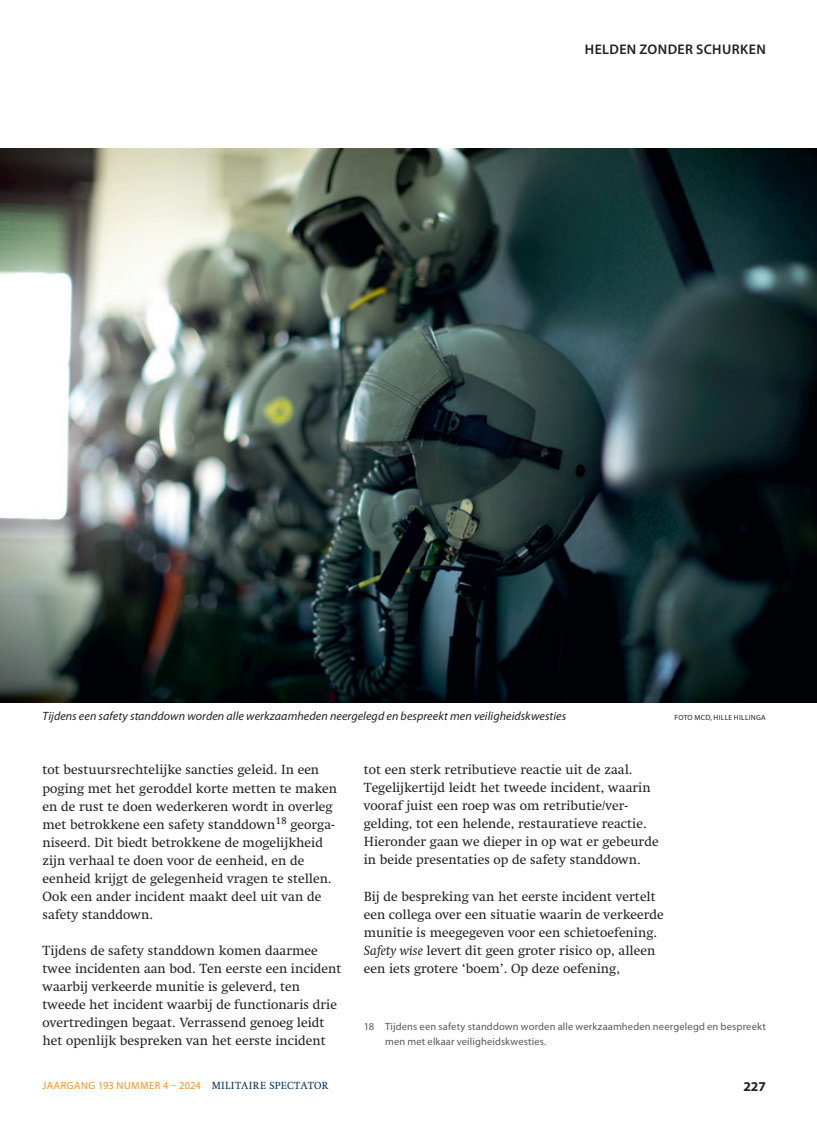
<style>
.page{position:relative;width:817px;height:1136px;background:#fff}
.page>*{position:absolute;margin:0;border:0;box-sizing:border-box;transform-origin:0 0}
.t1{font:600 13.95px "Myriad Pro";letter-spacing:.03em;color:#231f20}
.t2{font:13.5px/18px "Swift LT Std";color:#231f20}
.t3{font:700 13.5px "Myriad Pro";color:#231f20}
.t4{font:italic 12px "Myriad Pro";letter-spacing:.005em;color:#231f20}
.t5{font:10.5px/15px "Myriad Pro";letter-spacing:.015em;color:#57585a}
.t6{font:10.5px "Myriad Pro";letter-spacing:.045em;color:#f68f1e}
.t7{font:7.5px "Myriad Pro";letter-spacing:.035em;color:#231f20}
.s1{font-style:italic}
.s2{font-family:"Swift LT Std";color:#003562}
</style>
<div class="page">
<img style="left:0;top:148px;width:816px;height:554px">
<p class="t1" style="left:584px;top:40px;width:182px">HELDEN ZONDER SCHURKEN</p>
<p class="t4" style="left:43px;top:709px;width:525px">Tijdens een safety standdown worden alle werkzaamheden neergelegd en bespreekt men veiligheidskwesties</p>
<p class="t7" style="left:674px;top:713px;width:93px">FOTO MCD, HILLE HILLINGA</p>
<p class="t2" style="left:43px;top:761px;width:296px">tot bestuursrechtelijke sancties geleid. In een poging met het geroddel korte metten te maken en de rust te doen wederkeren wordt in overleg met betrokkene een safety standdown<sup>18</sup> georga&shy;niseerd. Dit biedt betrokkene de mogelijkheid zijn verhaal te doen voor de eenheid, en de eenheid krijgt de gelegenheid vragen te stellen.<br>Ook een ander incident maakt deel uit van de safety standdown.</p>
<p class="t2" style="left:43px;top:941px;width:300px">Tijdens de safety standdown komen daarmee twee incidenten aan bod. Ten eerste een incident waarbij verkeerde munitie is geleverd, ten tweede het incident waarbij de functionaris drie overtredingen begaat. Verrassend genoeg leidt het openlijk bespreken van het eerste incident</p>
<p class="t2" style="left:364px;top:761px;width:296px">tot een sterk retributieve reactie uit de zaal.<br>Tegelijkertijd leidt het tweede incident, waarin vooraf juist een roep was om retributie/ver&shy;gelding, tot een helende, restauratieve reactie.<br>Hieronder gaan we dieper in op wat er gebeurde in beide presentaties op de safety standdown.</p>
<p class="t2" style="left:364px;top:887px;width:301px">Bij de bespreking van het eerste incident vertelt een collega over een situatie waarin de verkeerde munitie is meegegeven voor een schietoefening.<br><span class="s1">Safety wise</span> levert dit geen groter risico op, alleen een iets grotere ‘boem’. Op deze oefening,</p>
<p class="t5" style="left:385px;top:1018px;width:382px;text-indent:-21px">18 Tijdens een safety standdown worden alle werkzaamheden neergelegd en bespreekt men met elkaar veiligheidskwesties.</p>
<p class="t6" style="left:43px;top:1078px;width:287px">JAARGANG 193 NUMMER 4 – 2024 <span class="s2">MILITAIRE SPECTATOR</span></p>
<p class="t3" style="left:743px;top:1077px;width:24px">227</p>
</div>
